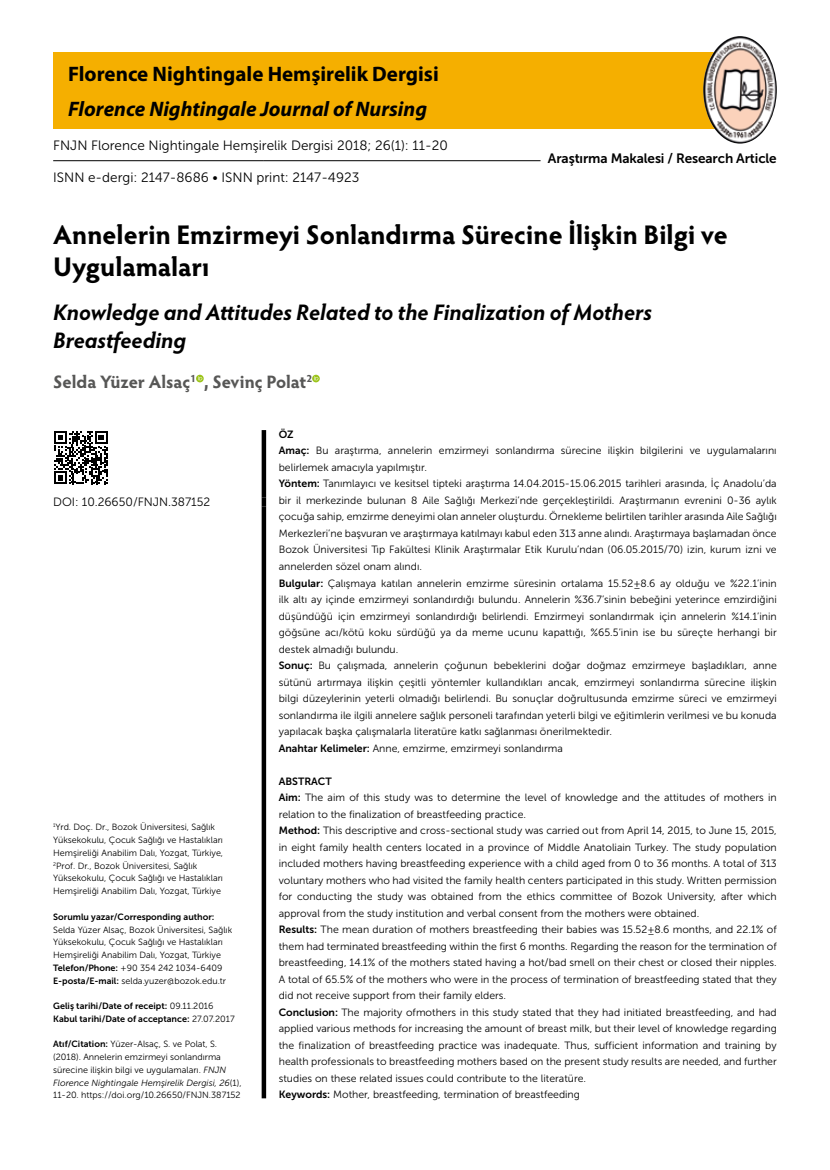
<style>
.page{position:relative;width:830px;height:1170px;background:#fff}
.page>*{position:absolute;margin:0;border:0;box-sizing:border-box;transform-origin:0 0}
.t1{font:700 27px/32.4px "Hypatia Sans Pro";color:#000}
.t2{font:italic 700 22.5px/27px "Hypatia Sans Pro";color:#000}
.t3{font:700 21px "Myriad Pro";color:#000}
.t4{font:italic 700 21px "Myriad Pro";color:#000}
.t5{font:700 18px "Hypatia Sans Pro";letter-spacing:-.005em;color:#575756}
.t6{font:13.5px "Museo Sans 300";color:#000}
.t7{font:13.5px "Museo Sans 700";letter-spacing:-.01em;color:#000}
.t8{font:12px "Museo Sans 300";color:#000}
.t9{font:10.5px/16.5px "Museo Sans 300";color:#000}
.t10{font:10.5px "Museo Sans 700";color:#000}
.t11{font:9px/12.8px "Museo Sans 300";color:#000}
.t12{font:9px/12.8px "Museo Sans 700";color:#000}
.s1{font-family:"Museo Sans 700"}
.s2{font-family:"Museo Sans 300"}
.s3{font-style:italic}
</style>
<div class="page">
<div style="left:53px;top:52px;width:685px;height:77px;background:#f5af00"></div>
<hr style="left:53px;top:160px;width:211px;height:1px;background:#000">
<hr style="left:264px;top:160px;width:276px;height:1px;background:#000">
<div style="left:261px;top:430px;width:5px;height:67px;background:#000"></div>
<div style="left:261px;top:497px;width:5px;height:9px;background:#000"></div>
<div style="left:261px;top:506px;width:5px;height:592px;background:#000"></div>
<svg style="left:196px;top:375px;width:8px;height:7px"></svg>
<svg style="left:198px;top:376px;width:4px;height:4px"></svg>
<svg style="left:312px;top:375px;width:7px;height:7px"></svg>
<svg style="left:314px;top:376px;width:4px;height:4px"></svg>
<svg style="left:54px;top:431px;width:53px;height:53px"></svg>
<img style="left:703px;top:36px;width:73px;height:108px">
<h3 class="t3" style="left:68px;top:60px;width:372px">Florence Nightingale Hemşirelik Dergisi</h3>
<h3 class="t4" style="left:68px;top:95px;width:360px">Florence Nightingale Journal of Nursing</h3>
<p class="t6" style="left:53px;top:138px;width:396px">FNJN Florence Nightingale Hemşirelik Dergisi 2018; 26(1): 11-20</p>
<p class="t7" style="left:547px;top:151px;width:230px">Araştırma Makalesi / Research Article</p>
<p class="t6" style="left:53px;top:170px;width:307px">ISNN e-dergi: 2147-8686 • ISNN print: 2147-4923</p>
<h1 class="t1" style="left:53px;top:217px;width:675px">Annelerin Emzirmeyi Sonlandırma Sürecine İlişkin Bilgi ve<br>Uygulamaları</h1>
<h2 class="t2" style="left:53px;top:298px;width:600px">Knowledge and Attitudes Related to the Finalization of Mothers<br>Breastfeeding</h2>
<h3 class="t5" style="left:53px;top:369px;width:260px">Selda Yüzer Alsaç<sup>1</sup> , Sevinç Polat<sup>2</sup></h3>
<p class="t10" style="left:279px;top:428px;width:16px">ÖZ</p>
<p class="t9" style="left:279px;top:442px;width:499px"><span class="s1">Amaç:</span> Bu araştırma, annelerin emzirmeyi sonlandırma sürecine ilişkin bilgilerini ve uygulamalarını belirlemek amacıyla yapılmıştır.<br><span class="s1">Yöntem:</span> Tanımlayıcı ve kesitsel tipteki araştırma 14.04.2015-15.06.2015 tarihleri arasında, İç Anadolu’da bir il merkezinde bulunan 8 Aile Sağlığı Merkezi’nde gerçekleştirildi. Araştırmanın evrenini 0-36 aylık çocuğa sahip, emzirme deneyimi olan anneler oluşturdu. Örnekleme belirtilen tarihler arasında Aile Sağlığı Merkezleri’ne başvuran ve araştırmaya katılmayı kabul eden 313 anne alındı. Araştırmaya başlamadan önce Bozok Üniversitesi Tıp Fakültesi Klinik Araştırmalar Etik Kurulu’ndan (06.05.2015/70) izin, kurum izni ve annelerden sözel onam alındı.<br><span class="s1">Bulgular:</span> Çalışmaya katılan annelerin emzirme süresinin ortalama 15.52±8.6 ay olduğu ve %22.1’inin ilk altı ay içinde emzirmeyi sonlandırdığı bulundu. Annelerin %36.7’sinin bebeğini yeterince emzirdiğini düşündüğü için emzirmeyi sonlandırdığı belirlendi. Emzirmeyi sonlandırmak için annelerin %14.1’inin göğsüne acı/kötü koku sürdüğü ya da meme ucunu kapattığı, %65.5’inin ise bu süreçte herhangi bir destek almadığı bulundu.<br><span class="s1">Sonuç:</span> Bu çalışmada, annelerin çoğunun bebeklerini doğar doğmaz emzirmeye başladıkları, anne sütünü artırmaya ilişkin çeşitli yöntemler kullandıkları ancak, emzirmeyi sonlandırma sürecine ilişkin bilgi düzeylerinin yeterli olmadığı belirlendi. Bu sonuçlar doğrultusunda emzirme süreci ve emzirmeyi sonlandırma ile ilgili annelere sağlık personeli tarafından yeterli bilgi ve eğitimlerin verilmesi ve bu konuda yapılacak başka çalışmalarla literatüre katkı sağlanması önerilmektedir.<br><span class="s1">Anahtar Kelimeler:</span> Anne, emzirme, emzirmeyi sonlandırma</p>
<p class="t10" style="left:279px;top:775px;width:54px">ABSTRACT</p>
<p class="t9" style="left:279px;top:789px;width:499px"><span class="s1">Aim:</span> The aim of this study was to determine the level of knowledge and the attitudes of mothers in relation to the finalization of breastfeeding practice.<br><span class="s1">Method:</span> This descriptive and cross-sectional study was carried out from April 14, 2015, to June 15, 2015, in eight family health centers located in a province of Middle Anatoliain Turkey. The study population included mothers having breastfeeding experience with a child aged from 0 to 36 months. A total of 313 voluntary mothers who had visited the family health centers participated in this study. Written permission for conducting the study was obtained from the ethics committee of Bozok University, after which approval from the study institution and verbal consent from the mothers were obtained.<br><span class="s1">Results:</span> The mean duration of mothers breastfeeding their babies was 15.52±8.6 months, and 22.1% of them had terminated breastfeeding within the first 6 months. Regarding the reason for the termination of breastfeeding, 14.1% of the mothers stated having a hot/bad smell on their chest or closed their nipples.<br>A total of 65.5% of the mothers who were in the process of termination of breastfeeding stated that they did not receive support from their family elders.<br><span class="s1">Conclusion:</span> The majority ofmothers in this study stated that they had initiated breastfeeding, and had applied various methods for increasing the amount of breast milk, but their level of knowledge regarding the finalization of breastfeeding practice was inadequate. Thus, sufficient information and training by health professionals to breastfeeding mothers based on the present study results are needed, and further studies on these related issues could contribute to the literatüre.<br><span class="s1">Keywords:</span> Mother, breastfeeding, termination of breastfeeding</p>
<p class="t8" style="left:53px;top:495px;width:159px">DOI: 10.26650/FNJN.387152</p>
<p class="t11" style="left:53px;top:821px;width:171px"><sup>1</sup>Yrd. Doç. Dr., Bozok Üniversitesi, Sağlık Yüksekokulu, Çocuk Sağlığı ve Hastalıkları Hemşireliği Anabilim Dalı, Yozgat, Türkiye, <sup>2</sup>Prof. Dr., Bozok Üniversitesi, Sağlık Yüksekokulu, Çocuk Sağlığı ve Hastalıkları Hemşireliği Anabilim Dalı, Yozgat, Türkiye</p>
<p class="t12" style="left:53px;top:910px;width:163px">Sorumlu yazar/Corresponding author:</p>
<p class="t11" style="left:53px;top:923px;width:180px">Selda Yüzer Alsaç, Bozok Üniversitesi, Sağlık Yüksekokulu, Çocuk Sağlığı ve Hastalıkları Hemşireliği Anabilim Dalı, Yozgat, Türkiye <span class="s1">Telefon/Phone:</span> +90 354 242 1034-6409<br><span class="s1">E-posta/E-mail:</span> selda.yuzer@bozok.edu.tr</p>
<p class="t12" style="left:53px;top:999px;width:183px">Geliş tarihi/Date of receipt: <span class="s2">09.11.2016<br></span>Kabul tarihi/Date of acceptance: <span class="s2">27.07.2017</span></p>
<p class="t11" style="left:53px;top:1037px;width:190px"><span class="s1">Atıf/Citation:</span> Yüzer-Alsaç, S. ve Polat, S. (2018). Annelerin emzirmeyi sonlandırma sürecine ilişkin bilgi ve uygulamaları. <span class="s3">FNJN Florence Nightingale Hemşirelik Dergisi, 26</span>(1), 11-20. https://doi.org/10.26650/FNJN.387152</p>
</div>
